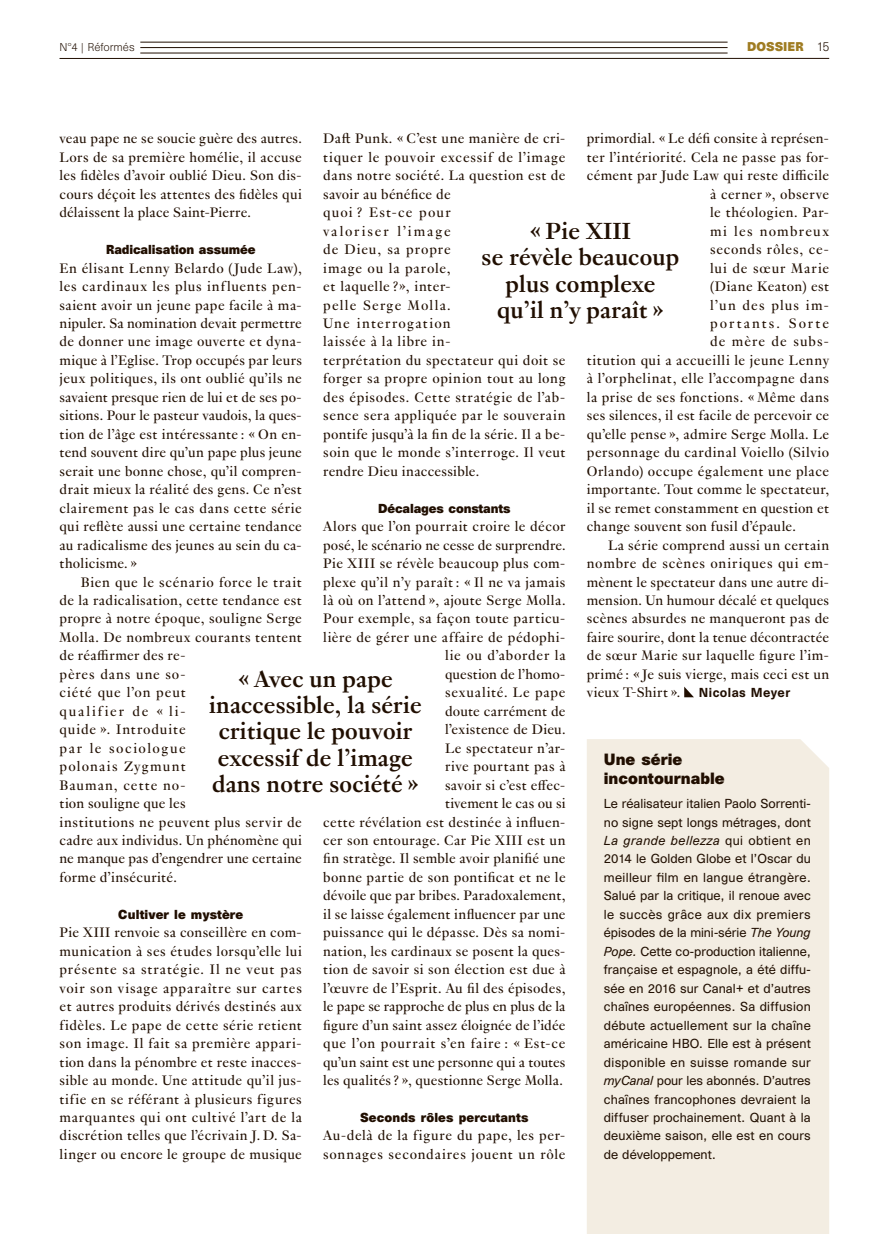
<style>
.page{position:relative;width:893px;height:1234px;background:#fff}
.page>*{position:absolute;margin:0;border:0;box-sizing:border-box;transform-origin:0 0}
.t1{font:700 25.5px/26.2px "Genath";letter-spacing:.01em;color:#200e00;text-align:center}
.t2{font:15px/18.5px "Genath";letter-spacing:.03em;color:#200e00;text-align:justify}
.t3{font:15px "Genath";letter-spacing:.01em;color:#200e00}
.t4{font:15px "Genath";letter-spacing:.05em;color:#200e00}
.t5{font:15px "Genath";letter-spacing:.005em;color:#200e00}
.t6{font:700 15px/18.5px "Unica SB";color:#200e00}
.t7{font:15px "Genath";letter-spacing:.06em;color:#200e00}
.t8{font:15px "Genath";letter-spacing:.08em;color:#200e00}
.t9{font:15px "Genath";letter-spacing:.135em;color:#200e00}
.t10{font:15px "Genath";letter-spacing:.085em;color:#200e00}
.t11{font:15px "Genath";letter-spacing:.07em;color:#200e00}
.t12{font:12px/18.5px "Unica SB";letter-spacing:.01em;color:#200e00;text-align:justify}
.t13{font:700 12px "Unica SB";letter-spacing:-.01em;color:#200e00}
.t14{font:700 12px "Unica SB";letter-spacing:.01em;color:#200e00}
.t15{font:700 11.7px "Unica SB";color:#9f7c22}
.t16{font:300 10.5px "Unica SB";color:#200e00}
.s1{font-weight:300;font-size:12px;color:#200e00}
.s2{font-family:"Unica SB";font-weight:500;font-size:12px}
.s3{font-style:italic}
</style>
<div class="page">
<hr style="left:60px;top:58px;width:769px;height:1px;background:#200e00">
<hr style="left:140px;top:53px;width:588px;height:1px;background:#200e00">
<hr style="left:140px;top:47px;width:588px;height:1px;background:#200e00">
<hr style="left:140px;top:42px;width:588px;height:1px;background:#200e00">
<div style="left:587px;top:739px;width:242px;height:494px;background:#f3ede2"></div>
<svg style="left:684px;top:686px;width:10px;height:11px"></svg>
<p class="t16" style="left:60px;top:41px;width:77px">N°4 | Réformés</p>
<p class="t15" style="left:747px;top:39px;width:83px">DOSSIER <span class="s1">15</span></p>
<p class="t2" style="left:60px;top:128px;width:244px">veau pape ne se soucie guère des autres.<br>Lors de sa première homélie, il accuse les fidèles d’avoir oublié Dieu. Son dis&shy;cours déçoit les attentes des fidèles qui délaissent la place Saint-Pierre.</p>
<p class="t13" style="left:106px;top:242px;width:151px">Radicalisation assumée</p>
<p class="t2" style="left:60px;top:257px;width:244px">En élisant Lenny Belardo (Jude Law), les cardinaux les plus influents pen&shy;saient avoir un jeune pape facile à ma&shy;nipuler. Sa nomination devait permettre de donner une image ouverte et dyna&shy;mique à l’Eglise. Trop occupés par leurs jeux politiques, ils ont oublié qu’ils ne savaient presque rien de lui et de ses po&shy;sitions. Pour le pasteur vaudois, la ques&shy;tion de l’âge est intéressante : « On en&shy;tend souvent dire qu’un pape plus jeune serait une bonne chose, qu’il compren&shy;drait mieux la réalité des gens. Ce n’est clairement pas le cas dans cette série qui reflète aussi une certaine tendance au radicalisme des jeunes au sein du ca&shy;tholicisme. »</p>
<p class="t2" style="left:60px;top:571px;width:244px;text-align:left;text-indent:21px">Bien que le scénario force le trait de la radicalisation, cette tendance est propre à notre époque, souligne Serge<br>Molla. De nombreux courants tentent de réaffirmer des re-<br>pères dans une so-<br>ciété que l’on peut<br>qualifier de « li-<br>quide ». Introduite<br>par le sociologue<br>polonais Zygmunt<br>Bauman, cette no-<br>tion souligne que les<br>institutions ne peuvent plus servir de cadre aux individus. Un phénomène qui ne manque pas d’engendrer une certaine forme d’insécurité.</p>
<p class="t14" style="left:118px;top:906px;width:126px">Cultiver le mystère</p>
<p class="t2" style="left:60px;top:922px;width:244px">Pie XIII renvoie sa conseillère en com&shy;munication à ses études lorsqu’elle lui présente sa stratégie. Il ne veut pas voir son visage apparaître sur cartes et autres produits dérivés destinés aux fidèles. Le pape de cette série retient son image. Il fait sa première appari&shy;tion dans la pénombre et reste inacces&shy;sible au monde. Une attitude qu’il jus&shy;tifie en se référant à plusieurs figures marquantes qui ont cultivé l’art de la discrétion telles que l’écrivain J. D. Sa&shy;linger ou encore le groupe de musique</p>
<p class="t2" style="left:323px;top:128px;width:244px;text-align:left">Daft Punk. « C’est une manière de cri&shy;tiquer le pouvoir excessif de l’image dans notre société. La question est de savoir au bénéfice de<br>quoi ? Est-ce pour<br>valoriser l’image<br>de Dieu, sa propre<br>image ou la parole,<br>et laquelle ?», inter-<br>pelle Serge Molla.<br>Une interrogation<br>laissée à la libre in-<br>terprétation du spectateur qui doit se forger sa propre opinion tout au long des épisodes. Cette stratégie de l’ab&shy;sence sera appliquée par le souverain pontife jusqu’à la fin de la série. Il a be&shy;soin que le monde s’interroge. Il veut rendre Dieu inaccessible.</p>
<p class="t13" style="left:378px;top:500px;width:134px">Décalages constants</p>
<p class="t2" style="left:323px;top:516px;width:244px;text-align:right">Alors que l’on pourrait croire le décor posé, le scénario ne cesse de surprendre.<br>Pie XIII se révèle beaucoup plus com&shy;plexe qu’il n’y paraît : « Il ne va jamais là où on l’attend », ajoute Serge Molla.<br>Pour exemple, sa façon toute particu&shy;lière de gérer une affaire de pédophi&shy;lie ou d’aborder la<br>question de l’homo-<br>sexualité. Le pape<br>doute carrément de<br>l’existence de Dieu.<br>Le spectateur n’ar-<br>rive pourtant pas à<br>savoir si c’est effec-<br>tivement le cas ou si<br>cette révélation est destinée à influen&shy;cer son entourage. Car Pie XIII est un fin stratège. Il semble avoir planifié une bonne partie de son pontificat et ne le dévoile que par bribes. Paradoxalement, il se laisse également influencer par une puissance qui le dépasse. Dès sa nomi&shy;nation, les cardinaux se posent la ques&shy;tion de savoir si son élection est due à l’œuvre de l’Esprit. Au fil des épisodes, le pape se rapproche de plus en plus de la figure d’un saint assez éloignée de l’idée que l’on pourrait s’en faire : « Est-ce qu’un saint est une personne qui a toutes les qualités ? », questionne Serge Molla.</p>
<p class="t14" style="left:360px;top:1109px;width:170px">Seconds rôles percutants</p>
<p class="t2" style="left:323px;top:1125px;width:244px">Au-delà de la figure du pape, les per&shy;sonnages secondaires jouent un rôle</p>
<p class="t3" style="left:587px;top:128px;width:244px">primordial. « Le défi consite à représen-</p>
<p class="t2" style="left:587px;top:147px;width:244px">ter l’intériorité. Cela ne passe pas for-</p>
<p class="t2" style="left:587px;top:165px;width:244px">cément par Jude Law qui reste difficile</p>
<p class="t2" style="left:710px;top:184px;width:121px">à cerner », observe</p>
<p class="t2" style="left:710px;top:202px;width:121px">le théologien. Par-</p>
<p class="t10" style="left:710px;top:220px;width:121px">mi les nombreux</p>
<p class="t4" style="left:710px;top:239px;width:121px">seconds rôles, ce-</p>
<p class="t7" style="left:710px;top:257px;width:121px">lui de sœur Marie</p>
<p class="t2" style="left:710px;top:276px;width:121px">(Diane Keaton) est</p>
<p class="t8" style="left:710px;top:294px;width:121px">l’un des plus im-</p>
<p class="t9" style="left:710px;top:313px;width:121px">portants. Sorte</p>
<p class="t11" style="left:710px;top:331px;width:121px">de mère de subs-</p>
<p class="t2" style="left:587px;top:350px;width:244px">titution qui a accueilli le jeune Lenny</p>
<p class="t2" style="left:587px;top:368px;width:244px">à l’orphelinat, elle l’accompagne dans</p>
<p class="t2" style="left:587px;top:387px;width:244px">la prise de ses fonctions. « Même dans</p>
<p class="t2" style="left:587px;top:405px;width:244px">ses silences, il est facile de percevoir ce</p>
<p class="t2" style="left:587px;top:423px;width:244px">qu’elle pense », admire Serge Molla. Le</p>
<p class="t2" style="left:587px;top:442px;width:244px">personnage du cardinal Voiello (Silvio</p>
<p class="t2" style="left:587px;top:460px;width:244px">Orlando) occupe également une place</p>
<p class="t2" style="left:587px;top:479px;width:244px">importante. Tout comme le spectateur,</p>
<p class="t2" style="left:587px;top:497px;width:244px">il se remet constamment en question et</p>
<p class="t2" style="left:587px;top:516px;width:211px">change souvent son fusil d’épaule.</p>
<p class="t2" style="left:608px;top:534px;width:223px">La série comprend aussi un certain</p>
<p class="t4" style="left:587px;top:552px;width:244px">nombre de scènes oniriques qui em-</p>
<p class="t2" style="left:587px;top:571px;width:244px">mènent le spectateur dans une autre di-</p>
<p class="t5" style="left:587px;top:589px;width:244px">mension. Un humour décalé et quelques</p>
<p class="t2" style="left:587px;top:608px;width:244px">scènes absurdes ne manqueront pas de</p>
<p class="t3" style="left:587px;top:626px;width:244px">faire sourire, dont la tenue décontractée</p>
<p class="t2" style="left:587px;top:645px;width:244px">de sœur Marie sur laquelle figure l’im-</p>
<p class="t2" style="left:587px;top:663px;width:244px">primé : « Je suis vierge, mais ceci est un</p>
<p class="t2" style="left:587px;top:682px;width:205px">vieux T-Shirt ». <span class="s2">Nicolas Meyer</span></p>
<h1 class="t1" style="left:482px;top:216px;width:199px">« Pie XIII<br>se révèle beaucoup plus complexe qu’il n’y paraît »</h1>
<h1 class="t1" style="left:209px;top:663px;width:214px">« Avec un pape inaccessible, la série critique le pouvoir excessif de l’image dans notre société »</h1>
<p class="t6" style="left:604px;top:751px;width:122px">Une série incontournable</p>
<p class="t12" style="left:604px;top:794px;width:209px">Le réalisateur italien Paolo Sorrenti&shy;no signe sept longs métrages, dont <span class="s3">La grande bellezza</span> qui obtient en 2014 le Golden Globe et l’Oscar du meilleur film en langue étrangère.<br>Salué par la critique, il renoue avec le succès grâce aux dix premiers épisodes de la mini-série <span class="s3">The Young Pope.</span> Cette co-production italienne, française et espagnole, a été diffu&shy;sée en 2016 sur Canal+ et d’autres chaînes européennes. Sa diffusion débute actuellement sur la chaîne américaine HBO. Elle est à présent disponible en suisse romande sur <span class="s3">myCanal</span> pour les abonnés. D’autres chaînes francophones devraient la diffuser prochainement. Quant à la deuxième saison, elle est en cours de développement.</p>
</div>
